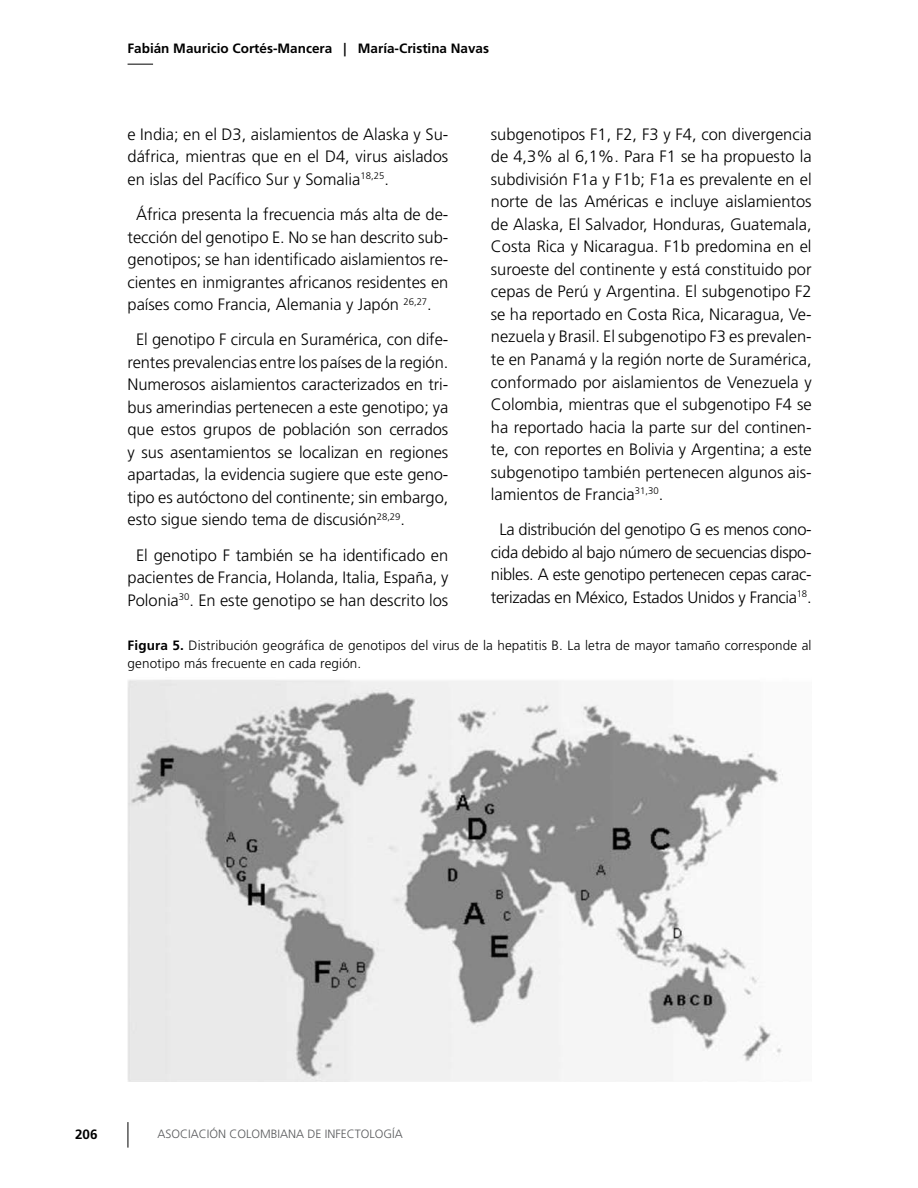
<style>
.page{position:relative;width:918px;height:1188px;background:#fff}
.page>*{position:absolute;margin:0;border:0;box-sizing:border-box;transform-origin:0 0}
.t1{font:300 16.5px/22.5px "Frutiger";letter-spacing:-.005em;color:#000;text-align:justify}
.t2{font:300 13.5px/18px "Frutiger";letter-spacing:.01em;color:#000}
.t3{font:700 13.5px "Frutiger";color:#000}
.t4{font:300 12px "Frutiger";color:#58595b}
.s1{font-weight:700}
</style>
<div class="page">
<svg style="left:128px;top:1122px;width:1px;height:26px"></svg>
<svg style="left:128px;top:64px;width:25px;height:1px"></svg>
<img style="left:128px;top:680px;width:655px;height:402px">
<p class="t3" style="left:128px;top:40px;width:363px">Fabián Mauricio Cortés-Mancera | María-Cristina Navas</p>
<p class="t1" style="left:128px;top:123px;width:322px">e India; en el D3, aislamientos de Alaska y Su&shy;dáfrica, mientras que en el D4, virus aislados en islas del Pacífico Sur y Somalia<sup>18,25</sup>.</p>
<p class="t1" style="left:128px;top:203px;width:322px;text-indent:8px">África presenta la frecuencia más alta de de&shy;tección del genotipo E. No se han descrito sub&shy;genotipos; se han identificado aislamientos re&shy;cientes en inmigrantes africanos residentes en países como Francia, Alemania y Japón <sup>26,27</sup>.</p>
<p class="t1" style="left:128px;top:329px;width:322px;text-indent:8px">El genotipo F circula en Suramérica, con dife&shy;rentes prevalencias entre los países de la región.<br>Numerosos aislamientos caracterizados en tri&shy;bus amerindias pertenecen a este genotipo; ya que estos grupos de población son cerrados y sus asentamientos se localizan en regiones apartadas, la evidencia sugiere que este geno&shy;tipo es autóctono del continente; sin embargo, esto sigue siendo tema de discusión<sup>28,29</sup>.</p>
<p class="t1" style="left:128px;top:544px;width:322px;text-align:center">El genotipo F también se ha identificado en pacientes de Francia, Holanda, Italia, España, y<br>Polonia<sup>30</sup>. En este genotipo se han descrito los</p>
<p class="t1" style="left:491px;top:123px;width:322px">subgenotipos F1, F2, F3 y F4, con divergencia de 4,3% al 6,1%. Para F1 se ha propuesto la subdivisión F1a y F1b; F1a es prevalente en el norte de las Américas e incluye aislamientos de Alaska, El Salvador, Honduras, Guatemala, Costa Rica y Nicaragua. F1b predomina en el suroeste del continente y está constituido por cepas de Perú y Argentina. El subgenotipo F2 se ha reportado en Costa Rica, Nicaragua, Ve&shy;nezuela y Brasil. El subgenotipo F3 es prevalen&shy;te en Panamá y la región norte de Suramérica, conformado por aislamientos de Venezuela y Colombia, mientras que el subgenotipo F4 se ha reportado hacia la parte sur del continen&shy;te, con reportes en Bolivia y Argentina; a este subgenotipo también pertenecen algunos ais&shy;lamientos de Francia<sup>31,30</sup>.</p>
<p class="t1" style="left:491px;top:518px;width:322px;text-align:center">La distribución del genotipo G es menos cono&shy;cida debido al bajo número de secuencias dispo&shy;nibles. A este genotipo pertenecen cepas carac&shy;terizadas en México, Estados Unidos y Francia<sup>18</sup>.</p>
<p class="t2" style="left:128px;top:636px;width:685px"><span class="s1">Figura 5.</span> Distribución geográfica de genotipos del virus de la hepatitis B. La letra de mayor tamaño corresponde al genotipo más frecuente en cada región.</p>
<p class="t3" style="left:75px;top:1126px;width:24px">206</p>
<p class="t4" style="left:158px;top:1127px;width:247px">ASOCIACIÓN COLOMBIANA DE INFECTOLOGÍA</p>
</div>
